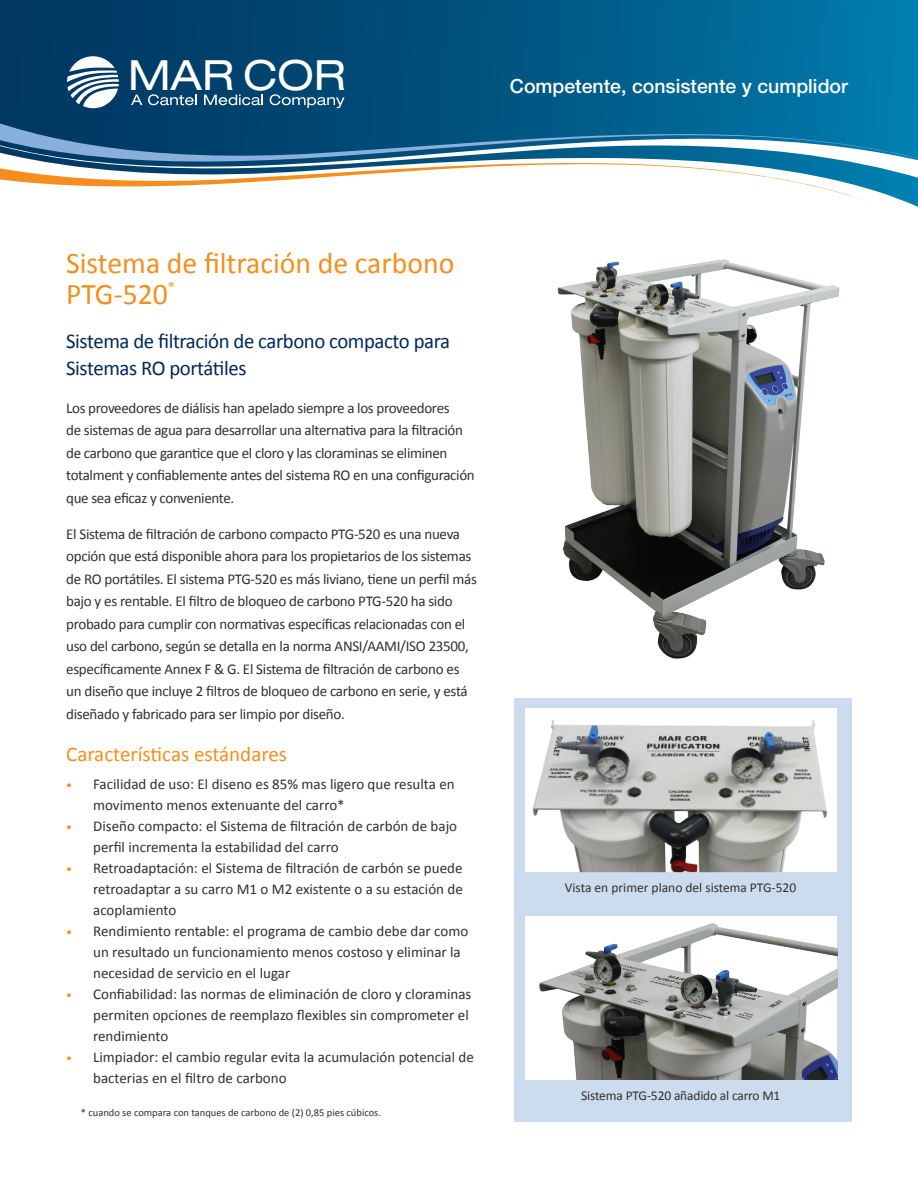
<style>
.page{position:relative;width:918px;height:1188px;background:#fff}
.page>*{position:absolute;margin:0;border:0;box-sizing:border-box;transform-origin:0 0}
.t1{font:expanded 41.7px "Helvetica Neue LT Std";color:#fff}
.t2{font:30px/31.5px "Calibri";color:#f68e1e}
.t3{font:21px/27px "Calibri";letter-spacing:-.02em;color:#00295c}
.t4{font:21px "Calibri";color:#f68e1e}
.t5{font:500 19.5px "Helvetica Neue LT Std";color:#fff}
.t6{font:15px/22.5px "Calibri";letter-spacing:-.02em;color:#312f30}
.t7{font:15px/21px "Calibri";color:#312f30}
.t8{font:13.5px "Calibri";letter-spacing:-.01em;color:#312f30}
.t9{font:13.05px "Calibri";color:#f68e1e;scale:1.08 1}
.t10{font:10.5px "Calibri";color:#312f30}
.s1{font-size:12px;color:#f68e1e}
</style>
<div class="page">
<img style="left:557px;top:259px;width:283px;height:400px">
<div style="left:514px;top:698px;width:338px;height:423px;background:#cddbef"></div>
<img style="left:525px;top:916px;width:312px;height:164px">
<img style="left:525px;top:709px;width:312px;height:163px">
<svg style="left:0;top:0;width:918px;height:207px;background:#015582"></svg>
<svg style="left:0;top:190px;width:872px;height:17px"></svg>
<svg style="left:0;top:184px;width:918px;height:6px"></svg>
<svg style="left:0;top:61px;width:918px;height:123px;background:#347698"></svg>
<svg style="left:67px;top:56px;width:52px;height:53px"></svg>
<svg style="left:131px;top:95px;width:11px;height:10px"></svg>
<svg style="left:148px;top:94px;width:49px;height:11px"></svg>
<svg style="left:204px;top:95px;width:59px;height:10px"></svg>
<svg style="left:270px;top:94px;width:75px;height:14px"></svg>
<h1 class="t1" style="left:128px;top:49px;width:219px">MAR COR</h1>
<h3 class="t5" style="left:510px;top:74px;width:340px">Competente, consistente y cumplidor</h3>
<h2 class="t2" style="left:66px;top:247px;width:390px">Sistema de filtración de carbono<br>PTG-520</h2>
<p class="t9" style="left:168px;top:278px;width:8px">®</p>
<h3 class="t3" style="left:66px;top:328px;width:385px">Sistema de filtración de carbono compacto para<br>Sistemas RO portátiles</h3>
<p class="t6" style="left:66px;top:397px;width:410px">Los proveedores de diálisis han apelado siempre a los proveedores<br>de sistemas de agua para desarrollar una alternativa para la filtración de carbono que garantice que el cloro y las cloraminas se eliminen totalment y confiablemente antes del sistema RO en una configuración que sea eficaz y conveniente.</p>
<p class="t6" style="left:66px;top:523px;width:412px">El Sistema de filtración de carbono compacto PTG-520 es una nueva opción que está disponible ahora para los propietarios de los sistemas de RO portátiles. El sistema PTG-520 es más liviano, tiene un perfil más bajo y es rentable. El filtro de bloqueo de carbono PTG-520 ha sido probado para cumplir con normativas específicas relacionadas con el uso del carbono, según se detalla en la norma ANSI/AAMI/ISO 23500, específicamente Annex F &amp; G. El Sistema de filtración de carbono es un diseño que incluye 2 filtros de bloqueo de carbono en serie, y está diseñado y fabricado para ser limpio por diseño.</p>
<h3 class="t4" style="left:66px;top:741px;width:222px">Características estándares</h3>
<p class="t7" style="left:93px;top:773px;width:363px;text-indent:-27px"><span class="s1">•</span> Facilidad de uso: El diseno es 85% mas ligero que resulta en movimento menos extenuante del carro*</p>
<p class="t7" style="left:93px;top:815px;width:366px;text-indent:-27px"><span class="s1">•</span> Diseño compacto: el Sistema de filtración de carbón de bajo perfil incrementa la estabilidad del carro</p>
<p class="t6" style="left:93px;top:857px;width:371px;line-height:21px;text-align:justify;text-indent:-27px"><span class="s1">•</span> Retroadaptación: el Sistema de filtración de carbón se puede retroadaptar a su carro M1 o M2 existente o a su estación de acoplamiento</p>
<p class="t7" style="left:93px;top:920px;width:377px;text-indent:-27px"><span class="s1">•</span> Rendimiento rentable: el programa de cambio debe dar como un resultado un funcionamiento menos costoso y eliminar la necesidad de servicio en el lugar</p>
<p class="t7" style="left:93px;top:983px;width:380px;text-indent:-27px"><span class="s1">•</span> Confiabilidad: las normas de eliminación de cloro y cloraminas permiten opciones de reemplazo flexibles sin comprometer el rendimiento</p>
<p class="t7" style="left:93px;top:1046px;width:382px;text-indent:-27px"><span class="s1">•</span> Limpiador: el cambio regular evita la acumulación potencial de bacterias en el filtro de carbono</p>
<p class="t10" style="left:81px;top:1106px;width:302px">* cuando se compara con tanques de carbono de (2) 0,85 pies cúbicos.</p>
<p class="t8" style="left:565px;top:879px;width:233px">Vista en primer plano del sistema PTG-520</p>
<p class="t8" style="left:581px;top:1087px;width:201px">Sistema PTG-520 añadido al carro M1</p>
</div>
